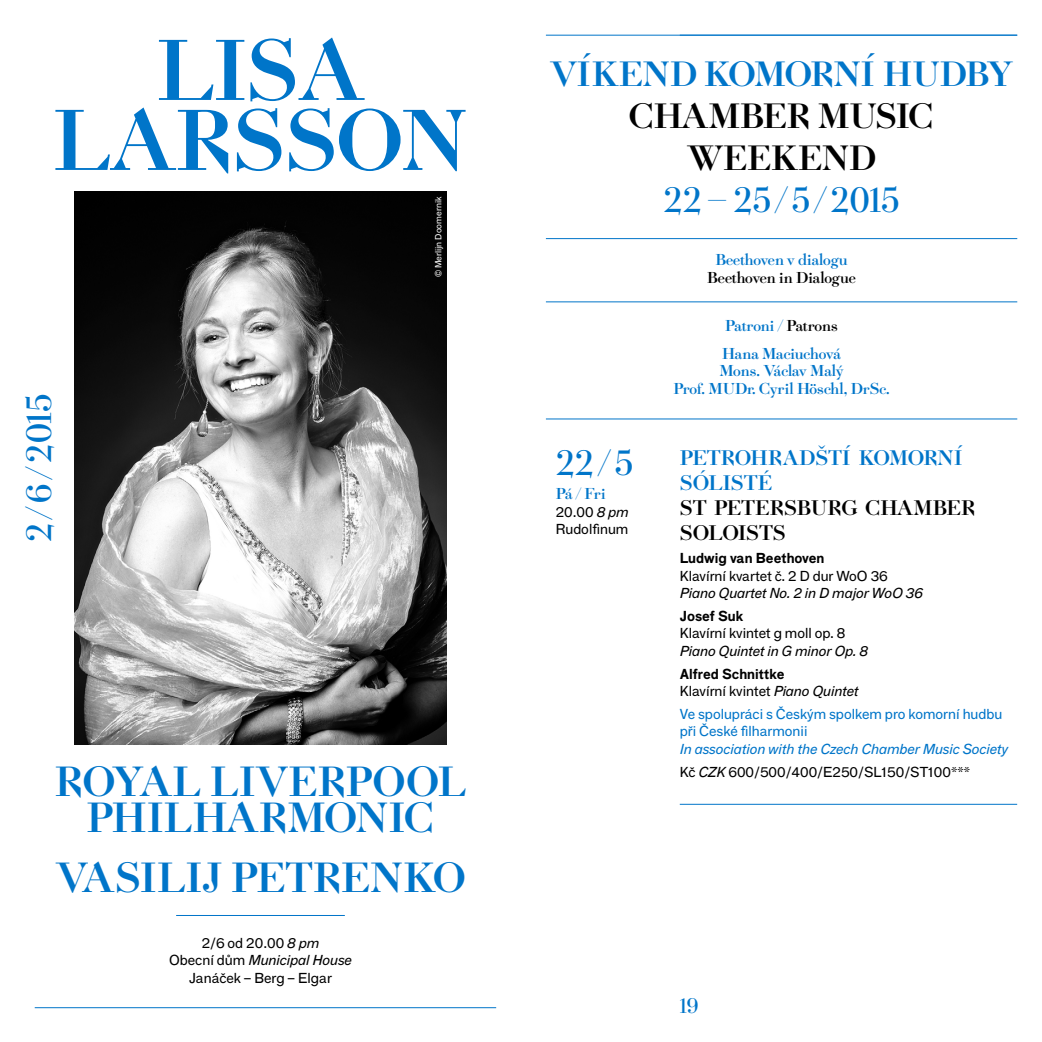
<style>
.page{position:relative;width:1042px;height:1042px;background:#fff}
.page>*{position:absolute;margin:0;border:0;box-sizing:border-box;transform-origin:0 0}
.t1{font:85.75px "Gletscher 2.0";color:#0075c9}
.t2{font:42px/59.5px "Gletscher 2.0";letter-spacing:.01em;color:#0075c9}
.t3{font:35px "Gletscher 2.0";color:#0075c9}
.t4{font:35px/42px "Gletscher 2.0";color:#000}
.t5{font:21px "Gletscher 2.0";letter-spacing:-.02em;color:#0075c9}
.t6{font:21px "Gletscher 2.0";letter-spacing:-.02em;color:#000}
.t7{font:15.75px/28px "Gletscher 2.0";letter-spacing:-.01em;color:#0075c9}
.t8{font:15.75px "Gletscher 2.0";letter-spacing:-.015em;color:#000}
.t9{font:14px/17.5px "F Grotesk";color:#000;text-align:center}
.t10{font:italic 14px/22.8px "F Grotesk";color:#0075c9}
.t11{font:700 14px/17.5px "F Grotesk";color:#000}
.t12{font:14px/17.5px "F Grotesk";color:#0075c9}
.t13{font:italic 14px "F Grotesk";color:#000}
.t14{font:8.75px "F Grotesk";color:#fff}
.s1{font-style:italic}
.s2{color:#000}
.s3{font-weight:400}
.s4{font-weight:400;font-style:italic}
.s5{font-style:normal;color:#000}
</style>
<div class="page">
<hr style="left:35px;top:1007px;width:461px;height:1px;background:#0075c9">
<hr style="left:176px;top:915px;width:169px;height:1px;background:#0075c9">
<img style="left:74px;top:192px;width:372px;height:552px">
<hr style="left:546px;top:35px;width:471px;height:1px;background:#0075c9">
<hr style="left:546px;top:238px;width:471px;height:1px;background:#0075c9">
<hr style="left:546px;top:301px;width:471px;height:1px;background:#0075c9">
<hr style="left:546px;top:418px;width:471px;height:1px;background:#0075c9">
<hr style="left:680px;top:804px;width:337px;height:1px;background:#0075c9">
<h1 class="t1" style="left:156px;top:16px;width:53px">LISA</h1>
<h1 class="t1" style="left:53px;top:86px;width:57px">LARSS</h1>
<h1 class="t1" style="left:337px;top:86px;width:132px">ON</h1>
<h3 class="t3" style="left:17px;top:542px;width:150px;rotate:-90deg">2/6/2015</h3>
<p class="t14" style="left:433px;top:277px;width:82px;rotate:-90deg">© Merlijn Doomernik</p>
<h2 class="t2" style="left:140px;top:750px;width:238px">al Liverpoo</h2>
<h2 class="t2" style="left:438px;top:750px;width:30px">l</h2>
<h2 class="t2" style="left:56px;top:787px;width:380px;text-indent:31px">Philharmonic<br>Vasilij Petrenko</h2>
<h2 class="t2" style="left:55px;top:750px;width:31px">Roy</h2>
<p class="t9" style="left:169px;top:934px;width:184px">2/6 od 20.00 <span class="s1">8 pm<br></span>Obecní dům <span class="s1">Municipal House<br></span>Janáček – Berg – Elgar</p>
<h3 class="t3" style="left:550px;top:51px;width:464px">VÍKEND KOMORNÍ HUDBY</h3>
<h3 class="t4" style="left:629px;top:94px;width:29px">CHAM</h3>
<h3 class="t4" style="left:687px;top:94px;width:208px;text-indent:53px">BER MUSIC<br>WEEKEND</h3>
<h3 class="t3" style="left:663px;top:177px;width:237px">22–25/5/2015</h3>
<h3 class="t3" style="left:556px;top:441px;width:79px">22/5</h3>
<p class="t7" style="left:556px;top:479px;width:51px">Pá / Fri</p>
<p class="t9" style="left:556px;top:503px;width:75px;text-align:left">20.00 <span class="s1">8 pm<br></span>Rudolfinum</p>
<p class="t7" style="left:715px;top:246px;width:134px">Beethoven v dialogu</p>
<p class="t8" style="left:707px;top:267px;width:150px">Beethoven in Dialogue</p>
<p class="t7" style="left:722px;top:311px;width:120px">Patroni / <span class="s2">Patrons<br></span>Hana Maciuchová</p>
<p class="t7" style="left:673px;top:362px;width:218px;line-height:17.5px;text-align:center">Mons. Václav Malý<br>Prof. MUDr. Cyril Höschl, DrSc.</p>
<h3 class="t5" style="left:680px;top:444px;width:28px">PETR</h3>
<h3 class="t5" style="left:735px;top:444px;width:33px">OHRAD</h3>
<h3 class="t5" style="left:815px;top:444px;width:149px">ŠTÍ KOMORNÍ</h3>
<h3 class="t5" style="left:680px;top:469px;width:42px">SÓLIST</h3>
<h3 class="t5" style="left:758px;top:469px;width:16px">É</h3>
<h3 class="t6" style="left:680px;top:495px;width:62px">ST PETERS</h3>
<h3 class="t6" style="left:797px;top:495px;width:87px">BURG CHAM</h3>
<h3 class="t6" style="left:933px;top:495px;width:29px">BER</h3>
<h3 class="t6" style="left:680px;top:520px;width:71px">SOLOISTS</h3>
<p class="t11" style="left:680px;top:549px;width:146px">Ludwig van Beethoven</p>
<p class="t9" style="left:680px;top:567px;width:209px">Klavírní kvartet č. 2 D dur WoO 36</p>
<p class="t13" style="left:680px;top:585px;width:245px">Piano Quartet No. 2 in D major WoO 36</p>
<p class="t11" style="left:680px;top:607px;width:65px">Josef Suk</p>
<p class="t9" style="left:680px;top:625px;width:167px">Klavírní kvintet g moll op. 8</p>
<p class="t13" style="left:680px;top:643px;width:190px">Piano Quintet in G minor Op. 8</p>
<p class="t11" style="left:680px;top:665px;width:180px">Alfred Schnittke<br><span class="s3">Klavírní kvintet</span> <span class="s4">Piano Quintet</span></p>
<p class="t12" style="left:680px;top:705px;width:324px">Ve spolupráci s Českým spolkem pro komorní hudbu při České filharmonii</p>
<p class="t10" style="left:680px;top:737px;width:330px">In association with the Czech Chamber Music Society<br><span class="s5">Kč</span> <span class="s2">CZK</span> <span class="s5">600/500/400/E250/SL150/ST100***</span></p>
<h3 class="t5" style="left:680px;top:992px;width:20px">19</h3>
</div>
